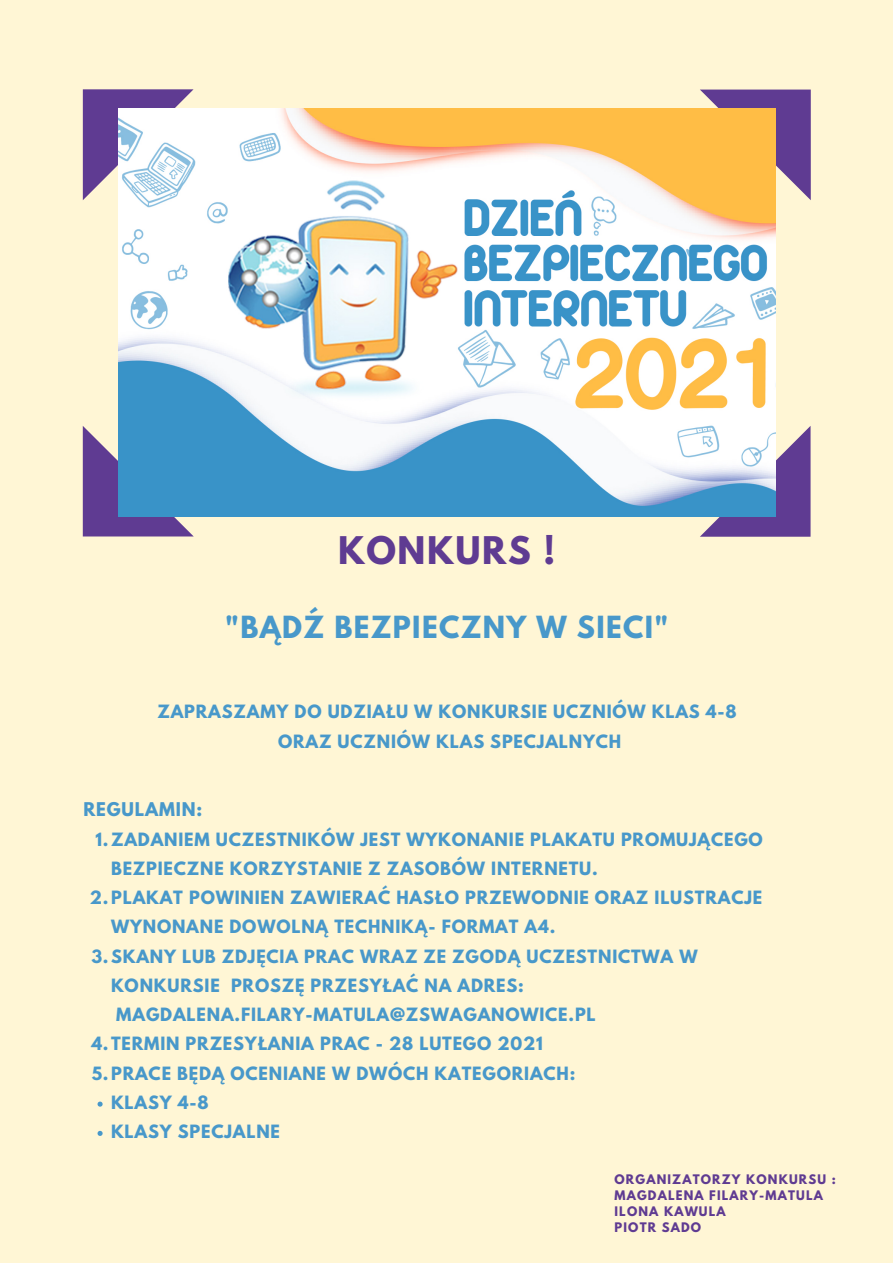
<style>
.page{position:relative;width:893px;height:1263px;background:#fff6d5}
.page>*{position:absolute;margin:0;border:0;box-sizing:border-box;transform-origin:0 0}
.t1{font:700 33.75px "League Spartan";letter-spacing:.05em;color:#5f3b92}
.t2{font:700 27px "League Spartan";letter-spacing:.05em;color:#4898ca}
.t3{font:700 16.8px "League Spartan";letter-spacing:.05em;color:#4898ca}
.t4{font:700 16.2px/29.2px "League Spartan";letter-spacing:.05em;color:#4898ca}
.t5{font:700 11.7px "League Spartan";letter-spacing:.1em;color:#5f3b92}
</style>
<div class="page">
<svg style="left:83px;top:426px;width:111px;height:110px"></svg>
<svg style="left:83px;top:89px;width:110px;height:111px"></svg>
<svg style="left:700px;top:426px;width:110px;height:111px"></svg>
<svg style="left:700px;top:90px;width:111px;height:110px"></svg>
<svg style="left:98px;top:1101px;width:5px;height:6px"></svg>
<svg style="left:98px;top:1131px;width:5px;height:5px"></svg>
<img style="left:118px;top:109px;width:657px;height:407px">
<p class="t1" style="left:338px;top:534px;width:218px">KONKURS !</p>
<p class="t2" style="left:225px;top:613px;width:445px">"BĄDŹ BEZPIECZNY W SIECI"</p>
<p class="t4" style="left:157px;top:699px;width:581px">ZAPRASZAMY DO UDZIAŁU W KONKURSIE UCZNIÓW KLAS 4-8</p>
<p class="t4" style="left:278px;top:728px;width:345px">ORAZ UCZNIÓW KLAS SPECJALNYCH</p>
<p class="t3" style="left:83px;top:800px;width:120px">REGULAMIN:</p>
<p class="t4" style="left:111px;top:826px;width:653px;text-indent:-16px">1.ZADANIEM UCZESTNIKÓW JEST WYKONANIE PLAKATU PROMUJĄCEGO<br>BEZPIECZNE KORZYSTANIE Z ZASOBÓW INTERNETU.</p>
<p class="t4" style="left:111px;top:885px;width:652px;text-indent:-21px">2.PLAKAT POWINIEN ZAWIERAĆ HASŁO PRZEWODNIE ORAZ ILUSTRACJE<br>WYNONANE DOWOLNĄ TECHNIKĄ- FORMAT A4.</p>
<p class="t4" style="left:91px;top:943px;width:608px">3.SKANY LUB ZDJĘCIA PRAC WRAZ ZE ZGODĄ UCZESTNICTWA W</p>
<p class="t4" style="left:111px;top:973px;width:414px">KONKURSIE PROSZĘ PRZESYŁAĆ NA ADRES:</p>
<p class="t4" style="left:116px;top:1002px;width:481px">MAGDALENA.FILARY-MATULA@ZSWAGANOWICE.PL</p>
<p class="t4" style="left:91px;top:1031px;width:453px">4.TERMIN PRZESYŁANIA PRAC - 28 LUTEGO 2021</p>
<p class="t4" style="left:92px;top:1060px;width:485px">5.PRACE BĘDĄ OCENIANE W DWÓCH KATEGORIACH:</p>
<p class="t4" style="left:111px;top:1090px;width:99px">KLASY 4-8</p>
<p class="t4" style="left:111px;top:1119px;width:170px">KLASY SPECJALNE</p>
<p class="t5" style="left:614px;top:1173px;width:223px">ORGANIZATORZY KONKURSU :</p>
<p class="t5" style="left:614px;top:1189px;width:210px">MAGDALENA FILARY-MATULA</p>
<p class="t5" style="left:614px;top:1205px;width:113px">ILONA KAWULA</p>
<p class="t5" style="left:614px;top:1221px;width:88px">PIOTR SADO</p>
</div>
